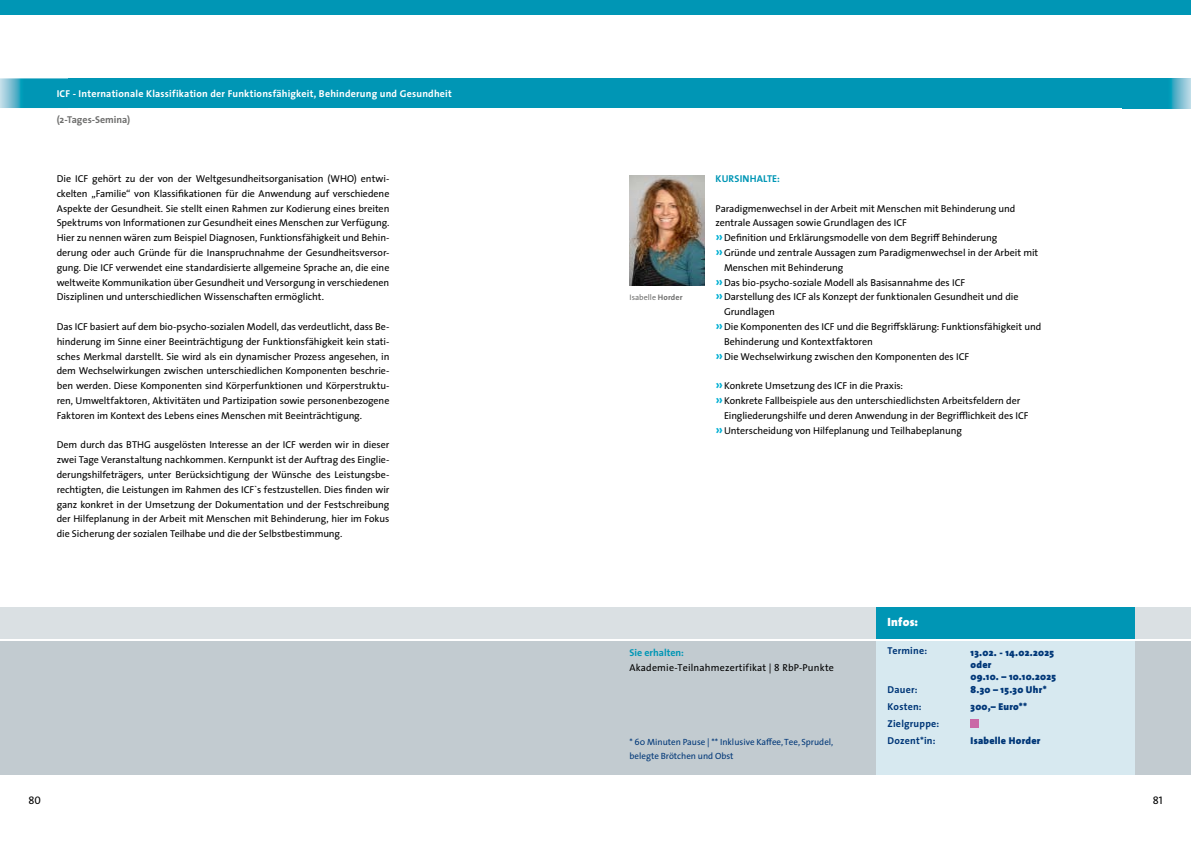
<style>
.page{position:relative;width:1191px;height:842px;background:#fff}
.page>*{position:absolute;margin:0;border:0;box-sizing:border-box;transform-origin:0 0}
.t1{font:900 12px "The Sans";letter-spacing:.02em;color:#fff}
.t2{font:11px "The Sans Regular Caps";color:#000}
.t3{font:10px/14.8px "The Sans";letter-spacing:-.005em;color:#000;text-align:justify}
.t4{font:700 10px "The Sans";letter-spacing:.02em;color:#fff}
.t5{font:900 10px/12px "The Sans";letter-spacing:.025em;color:#003778}
.t6{font:700 10px/17px "The Sans";letter-spacing:.02em;color:#003778}
.t7{font:10px "The Sans";letter-spacing:.02em;color:#000}
.t8{font:700 10px "The Sans";letter-spacing:.005em;color:#0096b5}
.t9{font:700 10px "The Sans";letter-spacing:-.005em;color:#6f6f6e}
.t10{font:9px/14.8px "The Sans";color:#003778}
.t11{font:8px "The Sans";letter-spacing:.005em;color:#6f6f6e}
.s1{font-weight:700}
.s2{font-weight:700;font-size:14px;color:#00afd3}
</style>
<div class="page">
<div style="left:595px;top:641px;width:596px;height:133px;background:#c2cbd0"></div>
<div style="left:595px;top:607px;width:596px;height:31px;background:#dae0e3"></div>
<div style="left:595px;top:78px;width:528px;height:30px;background:#0096b5"></div>
<svg style="left:1123px;top:78px;width:68px;height:30px;background:#23a2bd"></svg>
<div style="left:0;top:0;width:595px;height:15px;background:#0096b5"></div>
<div style="left:595px;top:0;width:596px;height:15px;background:#0096b5"></div>
<div style="left:876px;top:641px;width:258px;height:133px;background:#d7e9f0"></div>
<div style="left:876px;top:607px;width:258px;height:31px;background:#0096b5"></div>
<div style="left:68px;top:78px;width:527px;height:30px;background:#0096b5"></div>
<div style="left:0;top:641px;width:595px;height:133px;background:#c2cbd0"></div>
<div style="left:0;top:607px;width:595px;height:31px;background:#dae0e3"></div>
<svg style="left:0;top:78px;width:68px;height:30px;background:#29a4bf"></svg>
<div style="left:970px;top:719px;width:9px;height:9px;background:#ca68a6"></div>
<img style="left:629px;top:175px;width:75px;height:111px">
<p class="t4" style="left:57px;top:85px;width:397px">ICF - Internationale Klassifikation der Funktionsfähigkeit, Behinderung und Gesundheit</p>
<p class="t9" style="left:57px;top:111px;width:75px">(2-Tages-Semina)</p>
<p class="t3" style="left:57px;top:171px;width:334px">Die ICF gehört zu der von der Weltgesundheitsorganisation (WHO) entwi&shy;ckelten „Familie“ von Klassifikationen für die Anwendung auf verschiedene Aspekte der Gesundheit. Sie stellt einen Rahmen zur Kodierung eines breiten Spektrums von Informationen zur Gesundheit eines Menschen zur Verfügung.<br>Hier zu nennen wären zum Beispiel Diagnosen, Funktionsfähigkeit und Behin&shy;derung oder auch Gründe für die Inanspruchnahme der Gesundheitsversor&shy;gung. Die ICF verwendet eine standardisierte allgemeine Sprache an, die eine weltweite Kommunikation über Gesundheit und Versorgung in verschiedenen Disziplinen und unterschiedlichen Wissenschaften ermöglicht.</p>
<p class="t3" style="left:57px;top:319px;width:334px">Das ICF basiert auf dem bio-psycho-sozialen Modell, das verdeutlicht, dass Be&shy;hinderung im Sinne einer Beeinträchtigung der Funktionsfähigkeit kein stati&shy;sches Merkmal darstellt. Sie wird als ein dynamischer Prozess angesehen, in dem Wechselwirkungen zwischen unterschiedlichen Komponenten beschrie&shy;ben werden. Diese Komponenten sind Körperfunktionen und Körperstruktu&shy;ren, Umweltfaktoren, Aktivitäten und Partizipation sowie personenbezogene Faktoren im Kontext des Lebens eines Menschen mit Beeinträchtigung.</p>
<p class="t3" style="left:57px;top:437px;width:334px">Dem durch das BTHG ausgelösten Interesse an der ICF werden wir in dieser zwei Tage Veranstaltung nachkommen. Kernpunkt ist der Auftrag des Einglie&shy;derungshilfeträgers, unter Berücksichtigung der Wünsche des Leistungsbe&shy;rechtigten, die Leistungen im Rahmen des ICF`s festzustellen. Dies finden wir ganz konkret in der Umsetzung der Dokumentation und der Festschreibung der Hilfeplanung in der Arbeit mit Menschen mit Behinderung, hier im Fokus die Sicherung der sozialen Teilhabe und die der Selbstbestimmung.</p>
<p class="t11" style="left:629px;top:291px;width:55px">Isabelle <span class="s1">Horder</span></p>
<p class="t8" style="left:715px;top:170px;width:66px">KURSINHALTE:</p>
<p class="t3" style="left:715px;top:201px;width:301px">Paradigmenwechsel in der Arbeit mit Menschen mit Behinderung und</p>
<p class="t3" style="left:715px;top:215px;width:193px">zentrale Aussagen sowie Grundlagen des ICF</p>
<p class="t3" style="left:715px;top:230px;width:283px"><span class="s2">»</span>Definition und Erklärungsmodelle von dem Begriff Behinderung</p>
<p class="t3" style="left:715px;top:245px;width:324px"><span class="s2">»</span>Gründe und zentrale Aussagen zum Paradigmenwechsel in der Arbeit mit</p>
<p class="t3" style="left:724px;top:260px;width:121px">Menschen mit Behinderung</p>
<p class="t3" style="left:715px;top:275px;width:251px"><span class="s2">»</span>Das bio-psycho-soziale Modell als Basisannahme des ICF</p>
<p class="t3" style="left:715px;top:289px;width:304px"><span class="s2">»</span>Darstellung des ICF als Konzept der funktionalen Gesundheit und die</p>
<p class="t3" style="left:724px;top:304px;width:52px">Grundlagen</p>
<p class="t3" style="left:715px;top:319px;width:327px"><span class="s2">»</span>Die Komponenten des ICF und die Begriffsklärung: Funktionsfähigkeit und</p>
<p class="t3" style="left:724px;top:334px;width:150px">Behinderung und Kontextfaktoren</p>
<p class="t3" style="left:715px;top:349px;width:255px"><span class="s2">»</span>Die Wechselwirkung zwischen den Komponenten des ICF</p>
<p class="t3" style="left:715px;top:378px;width:189px"><span class="s2">»</span>Konkrete Umsetzung des ICF in die Praxis:</p>
<p class="t3" style="left:715px;top:393px;width:306px"><span class="s2">»</span>Konkrete Fallbeispiele aus den unterschiedlichsten Arbeitsfeldern der</p>
<p class="t3" style="left:724px;top:408px;width:306px">Eingliederungshilfe und deren Anwendung in der Begrifflichkeit des ICF</p>
<p class="t3" style="left:715px;top:423px;width:248px"><span class="s2">»</span>Unterscheidung von Hilfeplanung und Teilhabeplanung</p>
<p class="t1" style="left:887px;top:612px;width:32px">Infos:</p>
<p class="t8" style="left:629px;top:644px;width:56px">Sie erhalten:</p>
<p class="t7" style="left:629px;top:659px;width:206px">Akademie-Teilnahmezertifikat | 8 RbP-Punkte</p>
<p class="t10" style="left:629px;top:734px;width:205px">* 60 Minuten Pause | ** Inklusive Kaffee, Tee, Sprudel, belegte Brötchen und Obst</p>
<p class="t6" style="left:887px;top:642px;width:41px">Termine:</p>
<p class="t5" style="left:970px;top:646px;width:87px">13.02. - 14.02.2025 oder<br>09.10. – 10.10.2025</p>
<p class="t6" style="left:887px;top:681px;width:32px">Dauer:</p>
<p class="t5" style="left:970px;top:684px;width:78px">8.30 – 15.30 Uhr*</p>
<p class="t6" style="left:887px;top:698px;width:35px">Kosten:</p>
<p class="t5" style="left:970px;top:701px;width:58px">300,– Euro**</p>
<p class="t6" style="left:887px;top:715px;width:53px">Zielgruppe:<br>Dozent*in:</p>
<p class="t5" style="left:970px;top:735px;width:71px">Isabelle Horder</p>
<p class="t2" style="left:28px;top:794px;width:14px">80</p>
<p class="t2" style="left:1152px;top:794px;width:11px">81</p>
</div>
